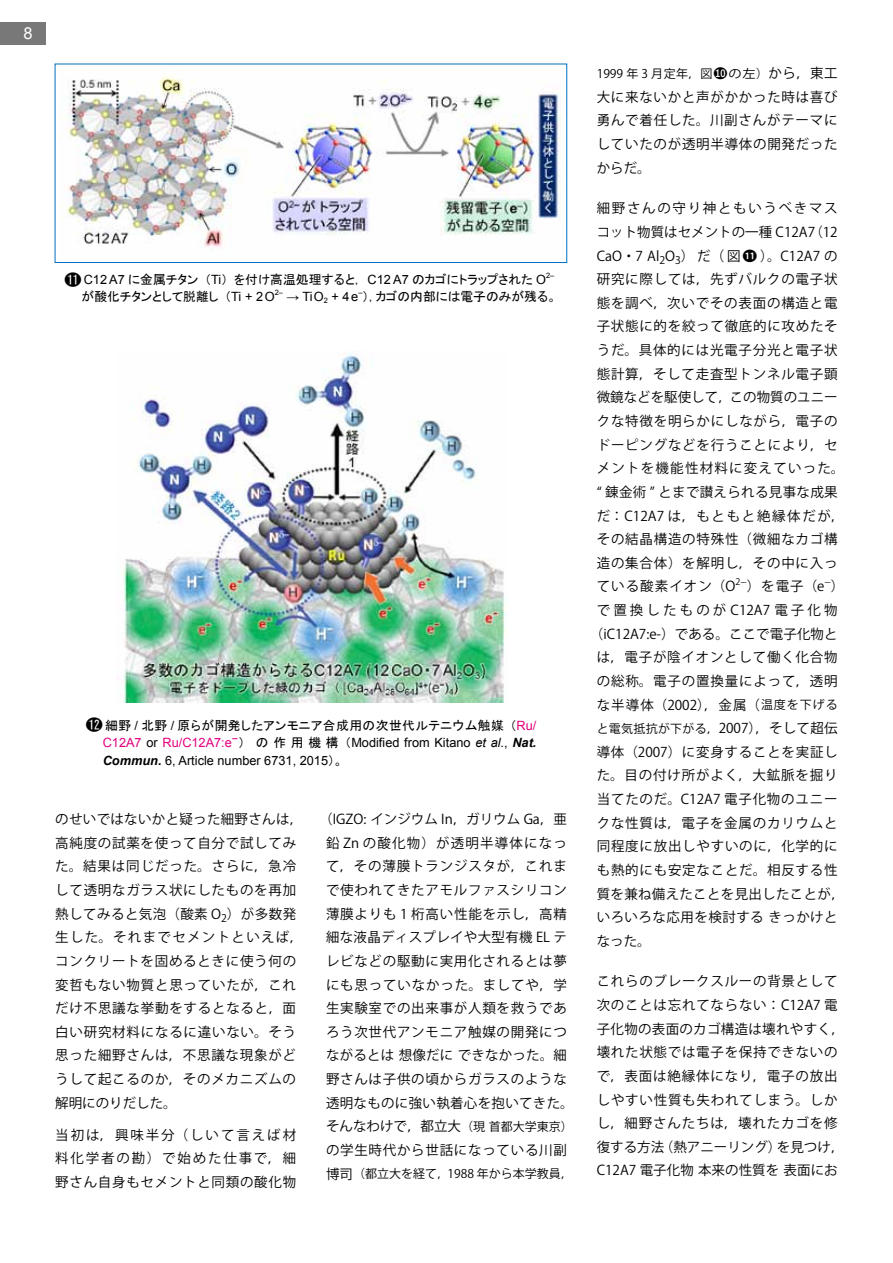
<style>
.page{position:relative;width:893px;height:1263px;background:#fff}
.page>*{position:absolute;margin:0;border:0;box-sizing:border-box;transform-origin:0 0}
.t1{font:16.5px "Arial";color:#fff}
.t2{font:13.5px/23.5px "Koz Go Pro";letter-spacing:.055em;color:#000}
.t3{font:13.5px "Koz Go Pro";letter-spacing:.02em;color:#000}
.t4{font:13.5px "Koz Go Pro";letter-spacing:.005em;color:#000}
.t5{font:13.5px "Koz Go Pro";letter-spacing:.08em;color:#000}
.t6{font:13.5px "Koz Go Pro";letter-spacing:.23em;color:#000}
.t7{font:13.5px "Koz Go Pro";letter-spacing:.035em;color:#000}
.t8{font:12.75px "MS P Gothic";letter-spacing:.01em;color:#000}
.t9{font:12.75px/18px "Arial";color:#000}
.t10{font:12.75px "MS P Gothic";letter-spacing:.035em;color:#000}
.t11{font:12px "Koz Go Pro";color:#000}
.t12{font:12px "Koz Go Pro";letter-spacing:.02em;color:#000}
.t13{font:9px "Koz Go Pro";color:#000}
.t14{font:9px "Koz Go Pro";color:#000;scale:1.25 1}
.t15{font:7.5px "Arial";color:#000}
.s1{font-family:"MS Gothic";font-size:15px}
.s2{font-family:"Arial"}
.s3{font-family:"Arial";color:#e4007f}
.s4{color:#e4007f}
.s5{font-family:"MS P Gothic"}
.s6{font-style:italic}
.s7{font-weight:700;font-style:italic}
.s8{font-size:12px}
.s9{font-size:13.5px}
.s10{font-family:"Meiryo UI";font-size:13.5px}
</style>
<div class="page">
<div style="left:0;top:22px;width:46px;height:23px;background:#787878"></div>
<img style="left:122px;top:352px;width:384px;height:350px">
<img style="left:60px;top:75px;width:501px;height:172px">
<div style="left:55px;top:64px;width:512px;height:199px;border:1px solid #0070c0"></div>
<p class="t1" style="left:23px;top:22px;width:11px">8</p>
<p class="t8" style="left:65px;top:273px;width:483px"><span class="s1">⓫</span><span class="s2">C12 A7</span> に金属チタン（<span class="s2">Ti</span>）を付け高温処理すると， <span class="s2">C12 A7</span> のカゴにトラップされた <span class="s2">O</span></p>
<p class="t15" style="left:546px;top:270px;width:10px">2–</p>
<p class="t8" style="left:82px;top:290px;width:195px">が酸化チタンとして脱離し（<span class="s2">Ti + 2O</span></p>
<p class="t15" style="left:275px;top:287px;width:10px">2–</p>
<p class="t8" style="left:286px;top:290px;width:272px"><span class="s2">→ TiO</span><sub>2</sub> <span class="s2">+ 4e</span> ），カゴの内部には電子のみが残る。</p>
<p class="t15" style="left:358px;top:287px;width:6px">–</p>
<p class="t10" style="left:86px;top:719px;width:452px"><span class="s1">⓬</span>細野 <span class="s2">/</span> 北野 <span class="s2">/</span> 原らが開発したアンモニア合成用の次世代ルテニウム触媒（<span class="s3">Ru/</span></p>
<p class="t9" style="left:103px;top:733px;width:435px"><span class="s4">C12A7</span> or <span class="s4">Ru/C12A7:e</span><sup>-</sup><span class="s5">） の作用機構（</span>Modified from Kitano <span class="s6">et al</span>., <span class="s7">Nat.<br>Commun.</span> 6, Article number 6731, 2015<span class="s5">）。</span></p>
<p class="t2" style="left:55px;top:808px;width:249px">のせいではないかと疑った細野さんは，高純度の試薬を使って自分で試してみた。結果は同じだった。さらに，急冷して透明なガラス状にしたものを再加熱してみると気泡（酸素 O<sub>2</sub>）が多数発生した。それまでセメントといえば，コンクリートを固めるときに使う何の変哲もない物質と思っていたが，これだけ不思議な挙動をするとなると，面白い研究材料になるに違いない。そう思った細野さんは，不思議な現象がどうして起こるのか，そのメカニズムの解明にのりだした。</p>
<p class="t2" style="left:55px;top:1123px;width:242px;text-align:justify">当初は，興味半分（しいて言えば材料化学者の勘）で始めた仕事で，細野さん自身もセメントと同類の酸化物</p>
<p class="t2" style="left:319px;top:808px;width:256px;text-align:center">（IGZO: インジウム In，ガリウム Ga，亜鉛 Zn の酸化物）が透明半導体になって，その薄膜トランジスタが，これまで使われてきたアモルファスシリコン薄膜よりも 1 桁高い性能を示し，高精細な液晶ディスプレイや大型有機 EL テレビなどの駆動に実用化されるとは夢にも思っていなかった。ましてや，学生実験室での出来事が人類を救うであろう次世代アンモニア触媒の開発につながるとは 想像だに できなかった。細野さんは子供の頃からガラスのような透明なものに強い執着心を抱いてきた。そんなわけで，都立大<span class="s8">（現 首都大学東京）</span>の学生時代から世話になっている川副</p>
<p class="t11" style="left:326px;top:1166px;width:248px"><span class="s9">博司</span>（都立大を経て，1988 年から本学教員，</p>
<p class="t12" style="left:597px;top:65px;width:242px">1999 年 3 月定年，図<span class="s10">➓</span>の左）<span class="s9">から，東工</span></p>
<p class="t2" style="left:597px;top:85px;width:242px;text-align:justify">大に来ないかと声がかかった時は喜び勇んで着任した。川副さんがテーマにしていたのが透明半導体の開発だったからだ。</p>
<p class="t2" style="left:597px;top:197px;width:249px">細野さんの守り神ともいうべきマスコット物質はセメントの一種 C12A7（12<br>CaO・7 Al<sub>2</sub>O<sub>3</sub>）だ（図⓫ ）。C12A7 の研究に際しては，先ずバルクの電子状態を調べ，次いでその表面の構造と電子状態に的を絞って徹底的に攻めたそうだ。具体的には光電子分光と電子状態計算，そして走査型トンネル電子顕微鏡などを駆使して，この物質のユニークな特徴を明らかにしながら，電子のドーピングなどを行うことにより，セメントを機能性材料に変えていった。“ 錬金術 ” とまで讃えられる見事な成果だ： C12A7 は，もともと絶縁体だが，その結晶構造の特殊性（微細なカゴ構造の集合体）を解明し，その中に入っている酸素イオン（O</p>
<p class="t13" style="left:735px;top:576px;width:13px">2–</p>
<p class="t2" style="left:747px;top:575px;width:79px">）を電子（e</p>
<p class="t14" style="left:825px;top:576px;width:7px">–</p>
<p class="t2" style="left:831px;top:575px;width:15px">）</p>
<p class="t6" style="left:597px;top:601px;width:242px">で置換したものがC12A7電子化物</p>
<p class="t4" style="left:590px;top:625px;width:249px">（iC12A7:e-）である。ここで電子化物と</p>
<p class="t2" style="left:597px;top:646px;width:242px">は，電子が陰イオンとして働く化合物</p>
<p class="t2" style="left:597px;top:669px;width:242px">の総称。電子の置換量によって，透明</p>
<p class="t5" style="left:597px;top:696px;width:242px">な半導体（2002），金属（<span class="s8">温度を下げる</span></p>
<p class="t3" style="left:597px;top:719px;width:242px"><span class="s8">と電気抵抗が下がる，</span>2007），そして超伝</p>
<p class="t2" style="left:597px;top:740px;width:243px">導体（2007）に変身することを実証し</p>
<p class="t2" style="left:597px;top:764px;width:242px">た。目の付け所がよく，大鉱脈を掘り</p>
<p class="t2" style="left:597px;top:788px;width:242px">当てたのだ。C12A7 電子化物のユニー</p>
<p class="t2" style="left:597px;top:811px;width:242px">クな性質は，電子を金属のカリウムと</p>
<p class="t2" style="left:597px;top:835px;width:242px">同程度に放出しやすいのに，化学的に</p>
<p class="t2" style="left:597px;top:858px;width:242px">も熱的にも安定なことだ。相反する性</p>
<p class="t3" style="left:597px;top:885px;width:249px">質を兼ね備えたことを見出したことが，</p>
<p class="t7" style="left:597px;top:908px;width:243px">いろいろな応用を検討する きっかけと</p>
<p class="t2" style="left:597px;top:929px;width:55px">なった。</p>
<p class="t2" style="left:597px;top:970px;width:249px">これらのブレークスルーの背景として次のことは忘れてならない： C12A7 電子化物の表面のカゴ構造は壊れやすく，壊れた状態では電子を保持できないので，表面は絶縁体になり，電子の放出しやすい性質も失われてしまう。しかし，細野さんたちは，壊れたカゴを修復する方法（熱アニーリング）を見つけ，<br>C12A7 電子化物 本来の性質を 表面にお</p>
</div>
